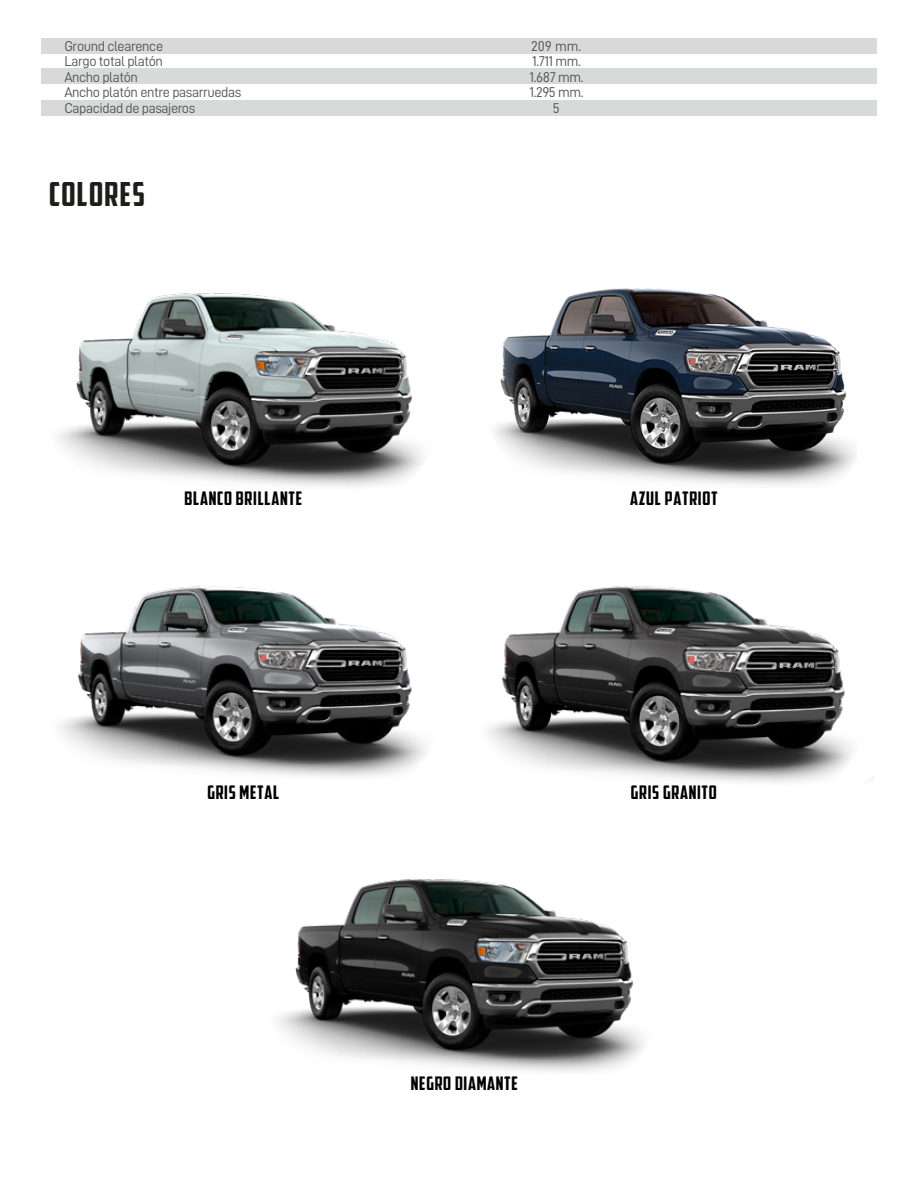
<style>
.page{position:relative;width:918px;height:1188px;background:#fff}
.page>*{position:absolute;margin:0;border:0;box-sizing:border-box;transform-origin:0 0}
.t1{font:33px "American Captain 01";letter-spacing:.04em;color:#1d1d1b}
.t2{font:18.6px "American Captain 01";letter-spacing:.04em;color:#000}
.t3{font:14.25px/15.6px "D DIN";letter-spacing:-.03em;color:#545553}
</style>
<div class="page">
<svg style="left:58px;top:293px;width:365px;height:194px"></svg>
<svg style="left:494px;top:288px;width:362px;height:198px"></svg>
<svg style="left:59px;top:586px;width:353px;height:191px"></svg>
<svg style="left:412px;top:586px;width:462px;height:197px"></svg>
<svg style="left:278px;top:879px;width:366px;height:193px"></svg>
<div style="left:41px;top:68px;width:836px;height:16px;background:#d8dada"></div>
<div style="left:41px;top:100px;width:836px;height:16px;background:#d8dada"></div>
<div style="left:41px;top:38px;width:836px;height:16px;background:#d8dada"></div>
<p class="t3" style="left:64px;top:38px;width:100px">Ground clearence</p>
<p class="t3" style="left:531px;top:38px;width:52px">209 mm.</p>
<p class="t3" style="left:64px;top:53px;width:179px">Largo total platón<br>Ancho platón<br>Ancho platón entre pasarruedas<br>Capacidad de pasajeros</p>
<p class="t3" style="left:530px;top:53px;width:56px;text-align:center">1.711 mm.<br>1.687 mm.<br>1.295 mm.<br>5</p>
<h1 class="t1" style="left:49px;top:172px;width:97px">COLORES</h1>
<h2 class="t2" style="left:184px;top:486px;width:119px">BLANCO BRILLANTE</h2>
<h2 class="t2" style="left:630px;top:486px;width:89px">AZUL PATRIOT</h2>
<h2 class="t2" style="left:207px;top:780px;width:74px">GRIS METAL</h2>
<h2 class="t2" style="left:631px;top:780px;width:87px">GRIS GRANITO</h2>
<h2 class="t2" style="left:411px;top:1071px;width:109px">NEGRO DIAMANTE</h2>
</div>
